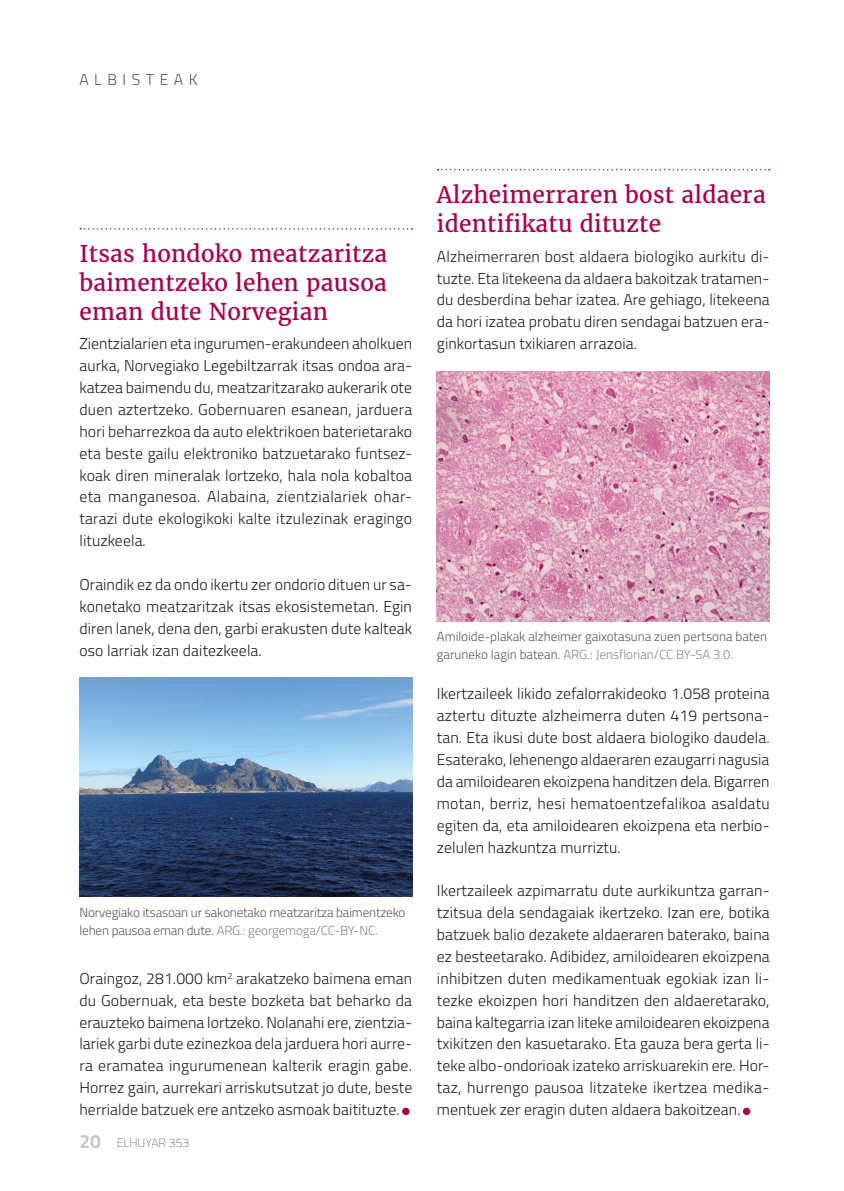
<style>
.page{position:relative;width:844px;height:1191px;background:#fff}
.page>*{position:absolute;margin:0;border:0;box-sizing:border-box;transform-origin:0 0}
.t1{font:22.75px/28.9px "Merriweather";letter-spacing:.01em;color:#a8004d;text-align:justify}
.t2{font:300 15.75px/21.9px "Titillium";letter-spacing:.005em;color:#1d1d1b;text-align:justify}
.t3{font:300 15.75px "Titillium";letter-spacing:.35em;color:#575756}
.t4{font:300 13.12px/17.5px "Titillium";letter-spacing:-.01em;color:#575756}
.t5{font:100 12.25px "Titillium";color:#575756}
.s1{color:#878787}
.s2{font-weight:700;font-size:19.25px;color:#c7c7c6}
</style>
<div class="page">
<svg style="left:742px;top:1107px;width:8px;height:8px"></svg>
<svg style="left:80px;top:228px;width:332px;height:1px"></svg>
<div style="left:402px;top:1107px;width:7px;height:8px;background:#a8004d;border-radius:50%"></div>
<svg style="left:437px;top:169px;width:332px;height:1px"></svg>
<img style="left:437px;top:371px;width:332px;height:250px">
<img style="left:79px;top:677px;width:333px;height:219px">
<p class="t3" style="left:79px;top:68px;width:120px">ALBISTEAK</p>
<h1 class="t1" style="left:79px;top:239px;width:309px">Itsas hondoko meatzaritza baimentzeko lehen pausoa eman dute Norvegian</h1>
<p class="t2" style="left:79px;top:332px;width:334px">Zientzialarien eta ingurumen-erakundeen aholkuen aurka, Norvegiako Legebiltzarrak itsas ondoa ara&shy;katzea baimendu du, meatzaritzarako aukerarik ote duen aztertzeko. Gobernuaren esanean, jarduera hori beharrezkoa da auto elektrikoen baterietarako eta beste gailu elektroniko batzuetarako funtsez&shy;koak diren mineralak lortzeko, hala nola kobaltoa eta manganesoa. Alabaina, zientzialariek ohar&shy;tarazi dute ekologikoki kalte itzulezinak eragingo lituzkeela.</p>
<p class="t2" style="left:79px;top:573px;width:334px">Oraindik ez da ondo ikertu zer ondorio dituen ur sa&shy;konetako meatzaritzak itsas ekosistemetan. Egin diren lanek, dena den, garbi erakusten dute kalteak oso larriak izan daitezkeela.</p>
<p class="t4" style="left:79px;top:903px;width:327px">Norvegiako itsasoan ur sakonetako meatzaritza baimentzeko lehen pausoa eman dute. <span class="s1">ARG.: georgemoga/CC-BY-NC.</span></p>
<p class="t2" style="left:79px;top:966px;width:334px">Oraingoz, 281.000 km<sup>2</sup> arakatzeko baimena eman du Gobernuak, eta beste bozketa bat beharko da erauzteko baimena lortzeko. Nolanahi ere, zientzia&shy;lariek garbi dute ezinezkoa dela jarduera hori aurre&shy;ra eramatea ingurumenean kalterik eragin gabe.<br>Horrez gain, aurrekari arriskutsutzat jo dute, beste herrialde batzuek ere antzeko asmoak baitituzte.</p>
<p class="t5" style="left:79px;top:1133px;width:111px"><span class="s2">20</span> ELHUYAR 353</p>
<h1 class="t1" style="left:437px;top:180px;width:330px">Alzheimerraren bost aldaera identifikatu dituzte</h1>
<p class="t2" style="left:437px;top:244px;width:334px">Alzheimerraren bost aldaera biologiko aurkitu di&shy;tuzte. Eta litekeena da aldaera bakoitzak tratamen&shy;du desberdina behar izatea. Are gehiago, litekeena da hori izatea probatu diren sendagai batzuen era&shy;ginkortasun txikiaren arrazoia.</p>
<p class="t4" style="left:437px;top:627px;width:331px">Amiloide-plakak alzheimer gaixotasuna zuen pertsona baten garuneko lagin batean. <span class="s1">ARG.: Jensflorian/CC BY-SA 3.0.</span></p>
<p class="t2" style="left:437px;top:682px;width:334px">Ikertzaileek likido zefalorrakideoko 1.058 proteina aztertu dituzte alzheimerra duten 419 pertsona&shy;tan. Eta ikusi dute bost aldaera biologiko daudela.<br>Esaterako, lehenengo aldaeraren ezaugarri nagusia da amiloidearen ekoizpena handitzen dela. Bigarren motan, berriz, hesi hematoentzefalikoa asaldatu egiten da, eta amiloidearen ekoizpena eta nerbio&shy;zelulen hazkuntza murriztu.</p>
<p class="t2" style="left:437px;top:879px;width:334px">Ikertzaileek azpimarratu dute aurkikuntza garran&shy;tzitsua dela sendagaiak ikertzeko. Izan ere, botika batzuek balio dezakete aldaeraren baterako, baina ez besteetarako. Adibidez, amiloidearen ekoizpena inhibitzen duten medikamentuak egokiak izan li&shy;tezke ekoizpen hori handitzen den aldaeretarako, baina kaltegarria izan liteke amiloidearen ekoizpena txikitzen den kasuetarako. Eta gauza bera gerta li&shy;teke albo-ondorioak izateko arriskuarekin ere. Hor&shy;taz, hurrengo pausoa litzateke ikertzea medika&shy;mentuek zer eragin duten aldaera bakoitzean.</p>
</div>
